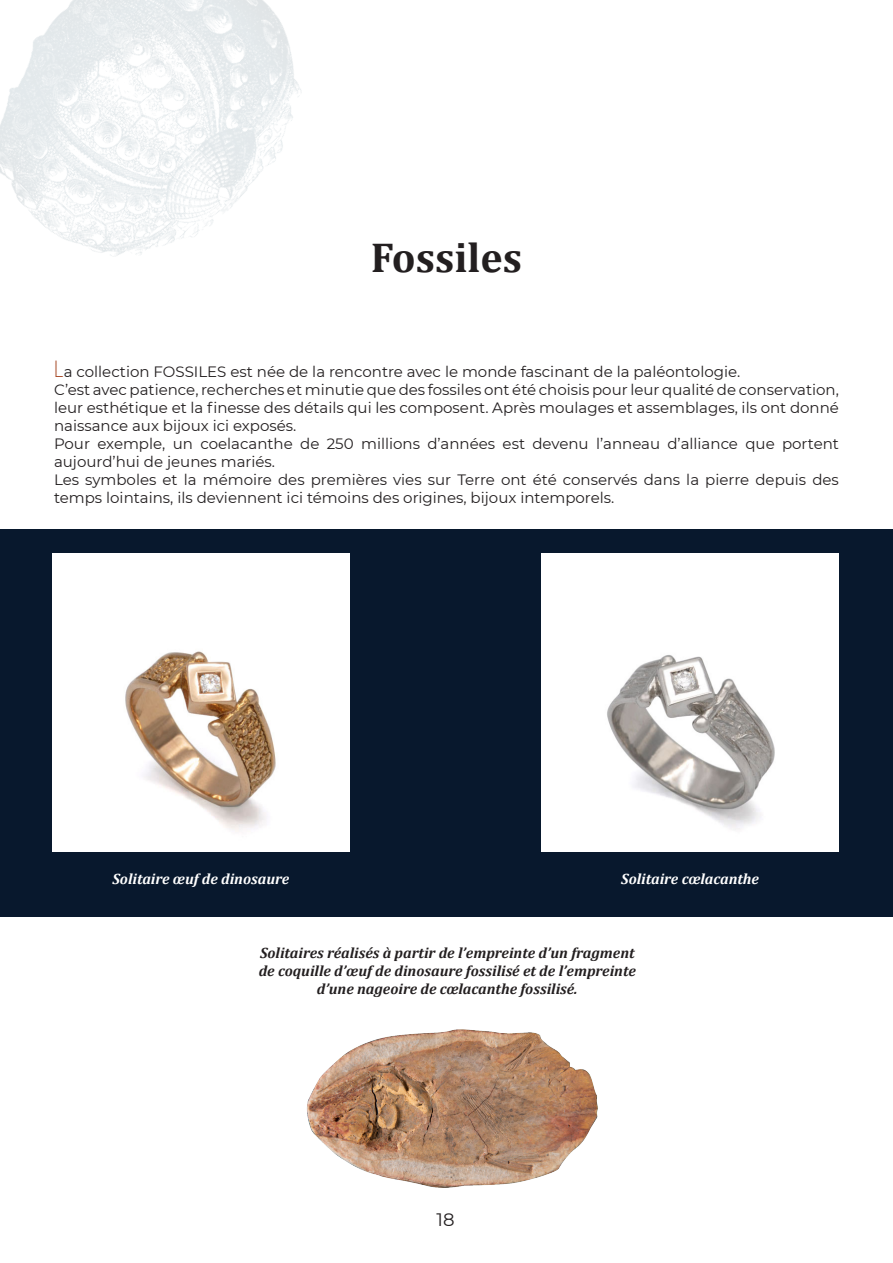
<style>
.page{position:relative;width:893px;height:1263px;background:#fff}
.page>*{position:absolute;margin:0;border:0;box-sizing:border-box;transform-origin:0 0}
.t1{font:700 42px "Cambria";color:#231f20}
.t2{font:18px "Montserrat";color:#231f20}
.t3{font:15px/18px "Montserrat";color:#231f20}
.t4{font:italic 700 15px/18px "Cambria";color:#231f20;text-align:center}
.t5{font:italic 700 15px "Cambria";color:#fff}
.s1{font-family:"Caviar Dreams";font-size:21px;color:#a64723}
</style>
<div class="page">
<div style="left:0;top:529px;width:893px;height:387px;background:#08182d"></div>
<img style="left:541px;top:554px;width:298px;height:297px">
<img style="left:52px;top:554px;width:298px;height:297px">
<img style="left:307px;top:1029px;width:291px;height:159px">
<svg style="left:0;top:0;width:302px;height:256px"></svg>
<p class="t1" style="left:371px;top:228px;width:153px">Fossiles</p>
<p class="t3" style="left:54px;top:362px;width:688px"><span class="s1">L</span>a collection FOSSILES est née de la rencontre avec le monde fascinant de la paléontologie.</p>
<p class="t3" style="left:54px;top:380px;width:786px;text-align:justify">C’est avec patience, recherches et minutie que des fossiles ont été choisis pour leur qualité de conservation, leur esthétique et la finesse des détails qui les composent. Après moulages et assemblages, ils ont donné naissance aux bijoux ici exposés.</p>
<p class="t3" style="left:54px;top:434px;width:786px">Pour exemple, un coelacanthe de 250 millions d’années est devenu l’anneau d’alliance que portent aujourd’hui de jeunes mariés.</p>
<p class="t3" style="left:54px;top:470px;width:786px">Les symboles et la mémoire des premières vies sur Terre ont été conservés dans la pierre depuis des temps lointains, ils deviennent ici témoins des origines, bijoux intemporels.</p>
<p class="t5" style="left:112px;top:868px;width:178px">Solitaire œuf de dinosaure</p>
<p class="t5" style="left:621px;top:868px;width:139px">Solitaire cœlacanthe</p>
<p class="t4" style="left:259px;top:943px;width:379px">Solitaires réalisés à partir de l’empreinte d’un fragment de coquille d’œuf de dinosaure fossilisé et de l’empreinte d’une nageoire de cœlacanthe fossilisé.</p>
<p class="t2" style="left:437px;top:1207px;width:19px">18</p>
</div>
